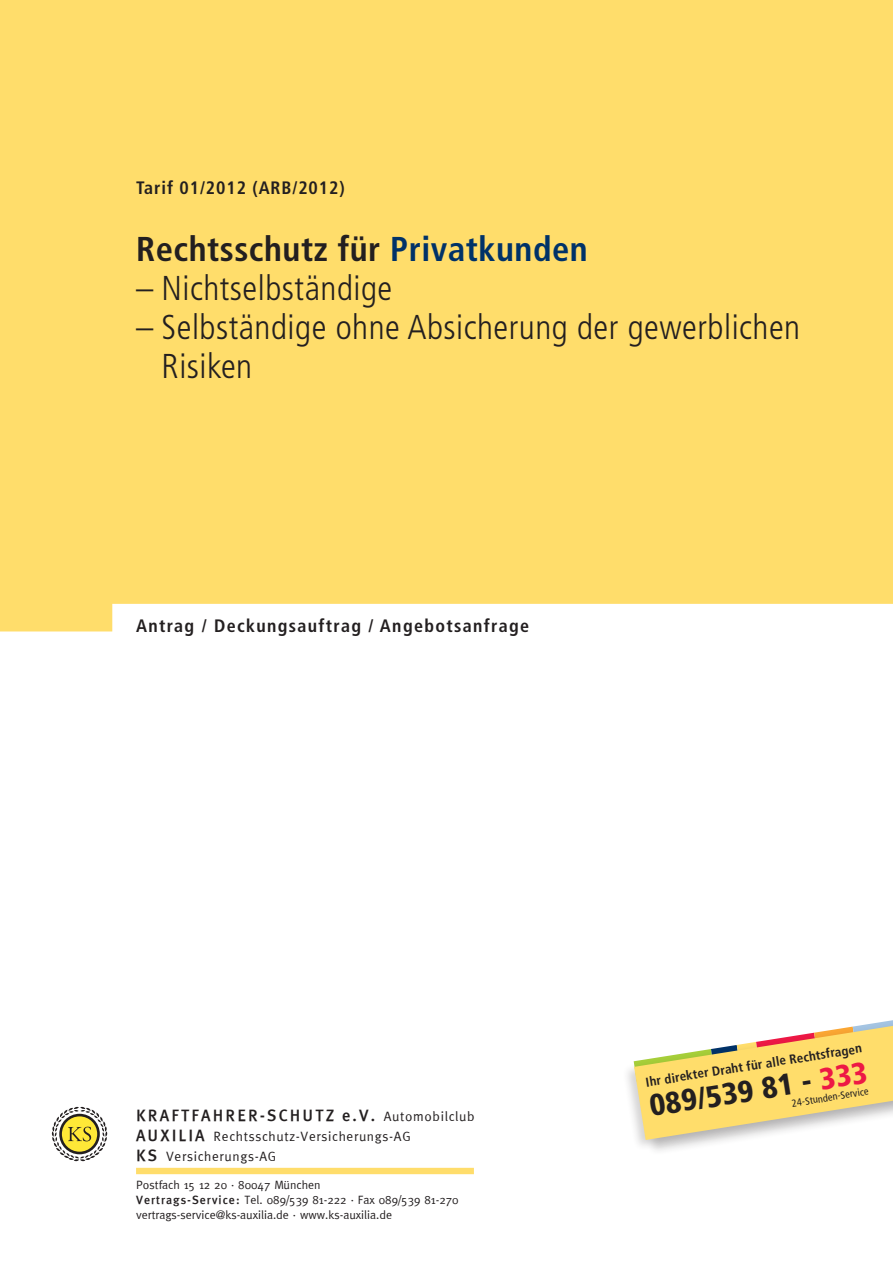
<style>
.page{position:relative;width:893px;height:1263px;background:#fff}
.page>*{position:absolute;margin:0;border:0;box-sizing:border-box;transform-origin:0 0}
.t1{font:300 condensed 34.5px/39px "Frutiger LT";letter-spacing:.015em;color:#231f20}
.t2{font:700 condensed 34.5px "Frutiger LT";letter-spacing:.015em;color:#231f20}
.t3{font:900 condensed 30.3px "Frutiger LT";color:#231f20}
.t4{font:700 condensed 18px "Frutiger LT";letter-spacing:.075em;color:#231f20}
.t5{font:700 condensed 18px "Frutiger LT";letter-spacing:.05em;color:#231f20}
.t6{font:16.5px "Meta Plus Medium Roman";letter-spacing:.125em;color:#231f20}
.t7{font:13.5px/20.2px "Meta Normal";letter-spacing:.05em;color:#231f20}
.t8{font:700 condensed 13.05px "Frutiger LT";color:#231f20}
.t9{font:12px/15px "Meta Normal";color:#231f20}
.t10{font:condensed 10.35px "Frutiger LT";color:#231f20}
.s1{color:#003268}
.s2{font-family:"Meta Normal";font-size:13.5px}
.s3{font-family:"Meta Plus Medium Roman";font-size:16.5px}
.s4{font-family:"Meta Plus Medium Roman"}
.s5{color:#ed1845}
</style>
<div class="page">
<div style="left:136px;top:1168px;width:338px;height:6px;background:#ffdd6b"></div>
<div style="left:0;top:0;width:893px;height:631px;background:#ffdd6b"></div>
<div style="left:622px;top:1019px;width:271px;height:132px;background:#231f20;opacity:.2"></div>
<svg style="left:634px;top:1020px;width:259px;height:120px"></svg>
<svg style="left:52px;top:1107px;width:55px;height:54px"></svg>
<h3 class="t5" style="left:136px;top:177px;width:210px">Tarif 01/2012 (ARB/2012)</h3>
<h1 class="t2" style="left:136px;top:229px;width:453px">Rechtsschutz für <span class="s1">Privatkunden</span></h1>
<h1 class="t1" style="left:136px;top:269px;width:258px">– Nichtselbständige</h1>
<h1 class="t1" style="left:162px;top:308px;width:640px;text-indent:-26px">– Selbständige ohne Absicherung der gewerblichen<br>Risiken</h1>
<h3 class="t4" style="left:136px;top:614px;width:394px">Antrag / Deckungsauftrag / Angebotsanfrage</h3>
<h3 class="t6" style="left:136px;top:1106px;width:340px">KRAFTFAHRER-SCHUTZ e.V. <span class="s2">Automobilclub</span></h3>
<p class="t7" style="left:136px;top:1126px;width:276px"><span class="s3">AUXILIA</span> Rechtsschutz-Versicherungs-AG<br><span class="s3">KS</span> Versicherungs-AG</p>
<p class="t9" style="left:136px;top:1177px;width:324px">Postfach 15 12 20 · 80047 München<br><span class="s4">Vertrags-Service:</span> Tel. 089/539 81-222 · Fax 089/539 81-270 vertrags-service@ks-auxilia.de · www.ks-auxilia.de</p>
<p class="t8" style="left:645px;top:1074px;width:220px;rotate:-9deg">Ihr direkter Draht für alle Rechtsfragen</p>
<h2 class="t3" style="left:647px;top:1088px;width:222px;rotate:-9deg">089/539 81 - <span class="s5">333</span></h2>
<p class="t10" style="left:791px;top:1097px;width:79px;rotate:-9deg">24-Stunden-Service</p>
</div>
